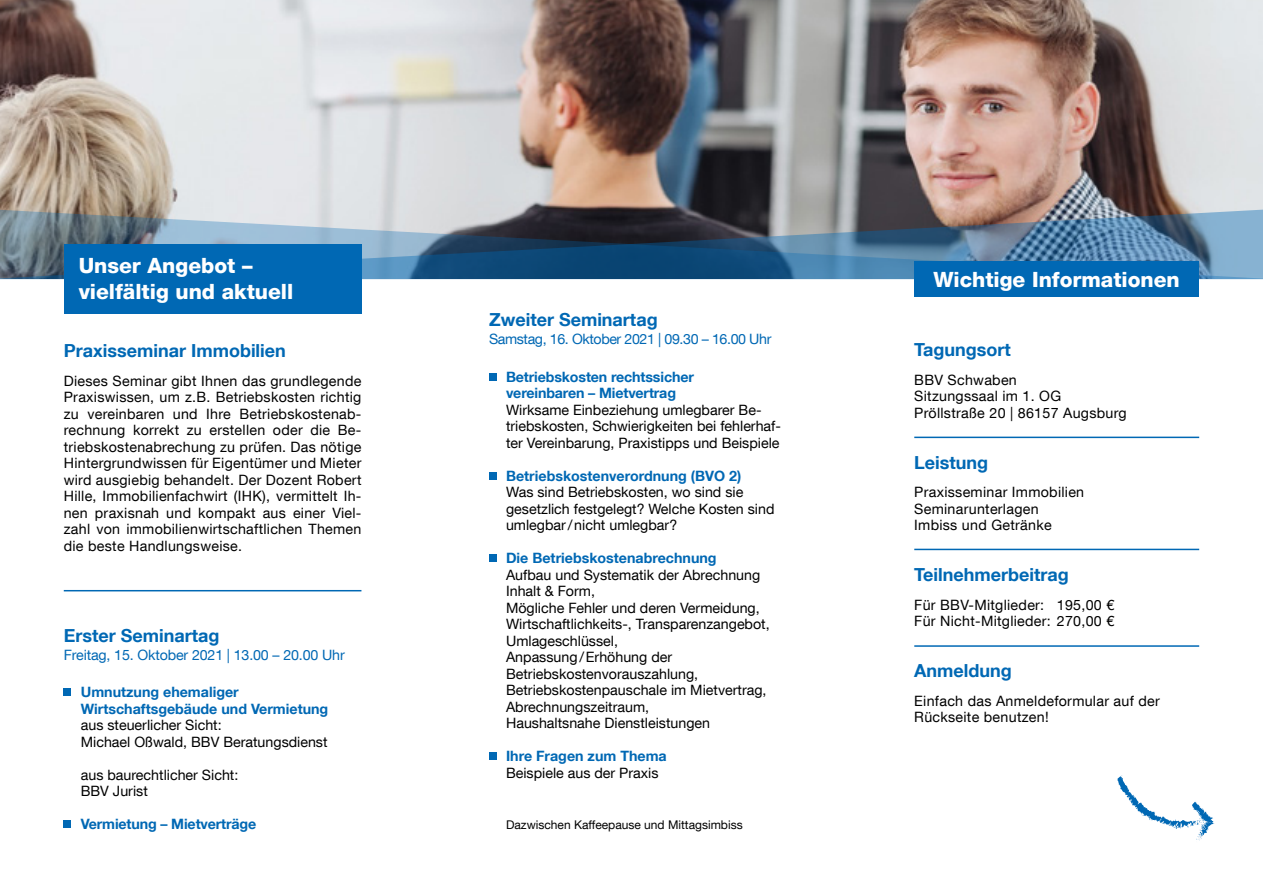
<style>
.page{position:relative;width:1263px;height:893px;background:#fff}
.page>*{position:absolute;margin:0;border:0;box-sizing:border-box;transform-origin:0 0}
.t1{font:800 21px/25.2px "Helvetica Neue LT Com";color:#fff}
.t2{font:700 18px "Helvetica Neue LT Com";color:#0068b4}
.t3{font:14.25px/16.5px "Helvetica Neue LT Com";color:#000}
.t4{font:14.25px/16.5px "Helvetica Neue LT Com";letter-spacing:.02em;color:#000}
.t5{font:700 14.25px/16.5px "Helvetica Neue LT Com";color:#0068b4}
.t6{font:14.25px "Helvetica Neue LT Com";letter-spacing:-.01em;color:#0068b4}
.t7{font:14.25px "Helvetica Neue LT Com";letter-spacing:-.03em;color:#0068b4}
.t8{font:12px "Helvetica Neue LT Com";color:#000}
</style>
<div class="page">
<img style="left:0;top:0;width:1263px;height:209px">
<img style="left:0;top:209px;width:1263px;height:70px">
<div style="left:64px;top:244px;width:297px;height:69px;background:#0068b4"></div>
<div style="left:64px;top:689px;width:7px;height:7px;background:#0068b4"></div>
<hr style="left:64px;top:590px;width:297px;height:1px;background:#0068b4">
<svg style="left:1117px;top:775px;width:97px;height:66px"></svg>
<hr style="left:914px;top:437px;width:285px;height:1px;background:#0068b4">
<hr style="left:914px;top:549px;width:285px;height:1px;background:#0068b4">
<hr style="left:914px;top:645px;width:285px;height:2px;background:#0068b4">
<div style="left:914px;top:262px;width:285px;height:35px;background:#0068b4"></div>
<div style="left:489px;top:472px;width:7px;height:7px;background:#0068b4"></div>
<div style="left:489px;top:555px;width:7px;height:7px;background:#0068b4"></div>
<div style="left:489px;top:752px;width:7px;height:7px;background:#0068b4"></div>
<div style="left:489px;top:374px;width:7px;height:7px;background:#0068b4"></div>
<div style="left:64px;top:820px;width:7px;height:7px;background:#0068b4"></div>
<h1 class="t1" style="left:79px;top:253px;width:216px">Unser Angebot – vielfältig und aktuell</h1>
<p class="t2" style="left:489px;top:308px;width:170px">Zweiter Seminartag</p>
<p class="t7" style="left:489px;top:330px;width:284px">Samstag, 16. Oktober 2021 | 09.30 – 16.00 Uhr</p>
<p class="t5" style="left:506px;top:368px;width:189px">Betriebskosten rechtssicher vereinbaren – Mietvertrag</p>
<p class="t3" style="left:506px;top:401px;width:276px">Wirksame Einbeziehung umlegbarer Be&shy;triebskosten, Schwierigkeiten bei fehlerhaf&shy;ter Vereinbarung, Praxistipps und Beispiele</p>
<p class="t5" style="left:506px;top:467px;width:237px">Betriebskostenverordnung (BVO 2)</p>
<p class="t3" style="left:506px;top:484px;width:270px">Was sind Betriebskosten, wo sind sie gesetzlich festgelegt? Welche Kosten sind umlegbar/nicht umlegbar?</p>
<p class="t5" style="left:506px;top:550px;width:212px">Die Betriebskostenabrechnung</p>
<p class="t3" style="left:506px;top:566px;width:265px">Aufbau und Systematik der Abrechnung<br>Inhalt &amp; Form,<br>Mögliche Fehler und deren Vermeidung,<br>Wirtschaftlichkeits-, Transparenzangebot,<br>Umlageschlüssel,<br>Anpassung/Erhöhung der<br>Betriebskostenvorauszahlung,<br>Betriebskostenpauschale im Mietvertrag,<br>Abrechnungszeitraum,<br>Haushaltsnahe Dienstleistungen</p>
<p class="t5" style="left:506px;top:748px;width:162px">Ihre Fragen zum Thema</p>
<p class="t3" style="left:506px;top:764px;width:154px">Beispiele aus der Praxis</p>
<p class="t2" style="left:64px;top:339px;width:224px">Praxisseminar Immobilien</p>
<p class="t3" style="left:64px;top:372px;width:299px;text-align:justify">Dieses Seminar gibt Ihnen das grundlegende Praxiswissen, um z.B. Betriebskosten richtig zu vereinbaren und Ihre Betriebskostenab&shy;rechnung korrekt zu erstellen oder die Be&shy;triebskostenabrechung zu prüfen. Das nötige Hintergrundwissen für Eigentümer und Mieter wird ausgiebig behandelt. Der Dozent Robert Hille, Immobilienfachwirt (IHK), vermittelt Ih&shy;nen praxisnah und kompakt aus einer Viel&shy;zahl von immobilienwirtschaftlichen Themen die beste Handlungsweise.</p>
<p class="t2" style="left:64px;top:624px;width:157px">Erster Seminartag</p>
<p class="t6" style="left:64px;top:646px;width:282px">Freitag, 15. Oktober 2021 | 13.00 – 20.00 Uhr</p>
<p class="t5" style="left:81px;top:683px;width:249px">Umnutzung ehemaliger<br>Wirtschaftsgebäude und Vermietung</p>
<p class="t3" style="left:81px;top:717px;width:248px">aus steuerlicher Sicht:<br>Michael Oßwald, BBV Beratungsdienst</p>
<p class="t3" style="left:81px;top:766px;width:159px">aus baurechtlicher Sicht:<br>BBV Jurist</p>
<p class="t5" style="left:81px;top:815px;width:177px">Vermietung – Mietverträge</p>
<p class="t8" style="left:506px;top:817px;width:238px">Dazwischen Kaffeepause und Mittagsimbiss</p>
<h1 class="t1" style="left:934px;top:267px;width:248px">Wichtige Informationen</h1>
<p class="t2" style="left:914px;top:338px;width:98px">Tagungsort</p>
<p class="t4" style="left:914px;top:371px;width:214px">BBV Schwaben<br>Sitzungssaal im 1. OG<br>Pröllstraße 20 | 86157 Augsburg</p>
<p class="t2" style="left:914px;top:451px;width:75px">Leistung</p>
<p class="t4" style="left:914px;top:483px;width:171px">Praxisseminar Immobilien<br>Seminarunterlagen<br>Imbiss und Getränke</p>
<p class="t2" style="left:914px;top:563px;width:156px">Teilnehmerbeitrag</p>
<p class="t4" style="left:914px;top:596px;width:201px">Für BBV-Mitglieder: 195,00 €<br>Für Nicht-Mitglieder: 270,00 €</p>
<p class="t2" style="left:914px;top:659px;width:99px">Anmeldung</p>
<p class="t4" style="left:914px;top:692px;width:247px">Einfach das Anmeldeformular auf der<br>Rückseite benutzen!</p>
</div>
